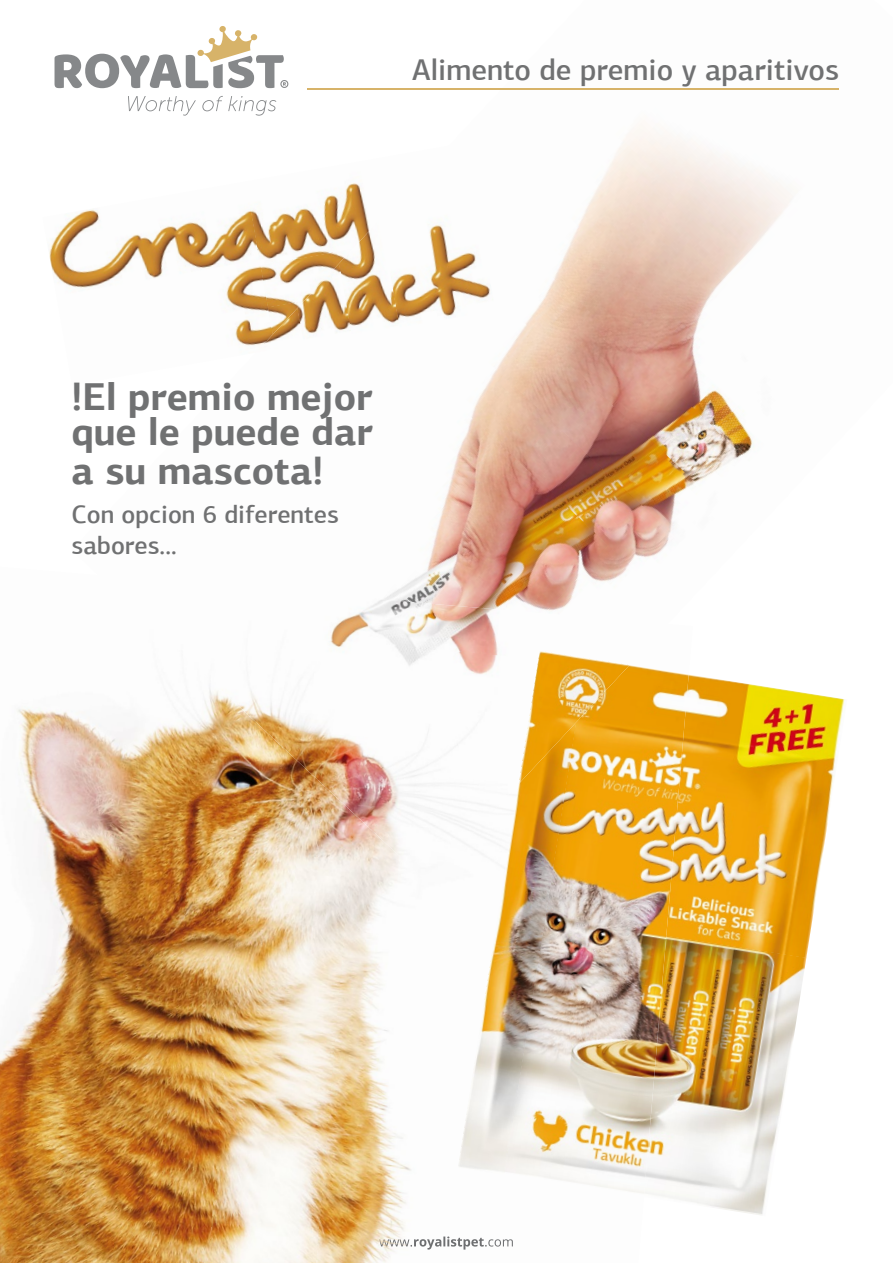
<style>
.page{position:relative;width:893px;height:1263px;background:#fff}
.page>*{position:absolute;margin:0;border:0;box-sizing:border-box;transform-origin:0 0}
.t1{font:700 38.85px/35px "PF Agora Sans Pro";color:#707172}
.t2{font:500 30px "PF Agora Sans Pro";color:#707172}
.t3{font:500 25.35px/31.2px "PF Agora Sans Pro";color:#707172}
</style>
<div class="page">
<svg style="left:55px;top:26px;width:233px;height:62px"></svg>
<svg style="left:128px;top:96px;width:68px;height:20px"></svg>
<svg style="left:202px;top:96px;width:74px;height:20px"></svg>
<img style="left:449px;top:88px;width:344px;height:119px">
<img style="left:546px;top:207px;width:240px;height:86px">
<img style="left:473px;top:293px;width:242px;height:252px">
<img style="left:719px;top:88px;width:77px;height:74px">
<img style="left:796px;top:88px;width:43px;height:1px">
<img style="left:461px;top:412px;width:41px;height:33px">
<img style="left:422px;top:445px;width:151px;height:130px">
<img style="left:483px;top:512px;width:126px;height:63px">
<img style="left:544px;top:545px;width:122px;height:30px">
<img style="left:715px;top:275px;width:71px;height:196px">
<img style="left:0;top:708px;width:154px;height:501px">
<img style="left:154px;top:705px;width:54px;height:558px">
<img style="left:208px;top:751px;width:54px;height:512px">
<img style="left:262px;top:796px;width:55px;height:467px">
<img style="left:316px;top:814px;width:150px;height:449px">
<img style="left:0;top:1209px;width:159px;height:54px">
<img style="left:379px;top:1239px;width:33px;height:7px">
<img style="left:414px;top:1236px;width:70px;height:13px">
<img style="left:485px;top:1239px;width:28px;height:7px">
<img style="left:98px;top:1237px;width:15px;height:11px">
<img style="left:56px;top:1237px;width:14px;height:11px">
<img style="left:85px;top:1226px;width:1px;height:37px">
<img style="left:335px;top:575px;width:286px;height:51px">
<img style="left:204px;top:626px;width:294px;height:79px">
<img style="left:207px;top:677px;width:291px;height:74px">
<img style="left:262px;top:728px;width:196px;height:68px">
<img style="left:317px;top:779px;width:141px;height:60px">
<img style="left:372px;top:830px;width:86px;height:52px">
<img style="left:689px;top:674px;width:156px;height:284px">
<img style="left:662px;top:935px;width:144px;height:280px">
<img style="left:576px;top:665px;width:113px;height:323px">
<img style="left:458px;top:722px;width:118px;height:453px">
<img style="left:504px;top:968px;width:158px;height:228px">
<img style="left:519px;top:651px;width:110px;height:133px">
<hr style="left:307px;top:89px;width:532px;height:1px;background:#d7b369">
<img style="left:49px;top:209px;width:211px;height:137px">
<img style="left:246px;top:183px;width:122px;height:83px">
<img style="left:260px;top:249px;width:79px;height:59px">
<img style="left:268px;top:301px;width:29px;height:7px">
<img style="left:400px;top:143px;width:95px;height:184px">
<img style="left:339px;top:219px;width:61px;height:107px">
<img style="left:297px;top:263px;width:55px;height:71px">
<img style="left:256px;top:308px;width:48px;height:38px">
<p class="t2" style="left:412px;top:51px;width:428px">Alimento de premio y aparitivos</p>
<p class="t1" style="left:72px;top:379px;width:303px">!El premio mejor que le puede dar</p>
<p class="t1" style="left:72px;top:453px;width:254px">a su mascota!</p>
<p class="t3" style="left:72px;top:499px;width:269px">Con opcion 6 diferentes sabores...</p>
</div>
